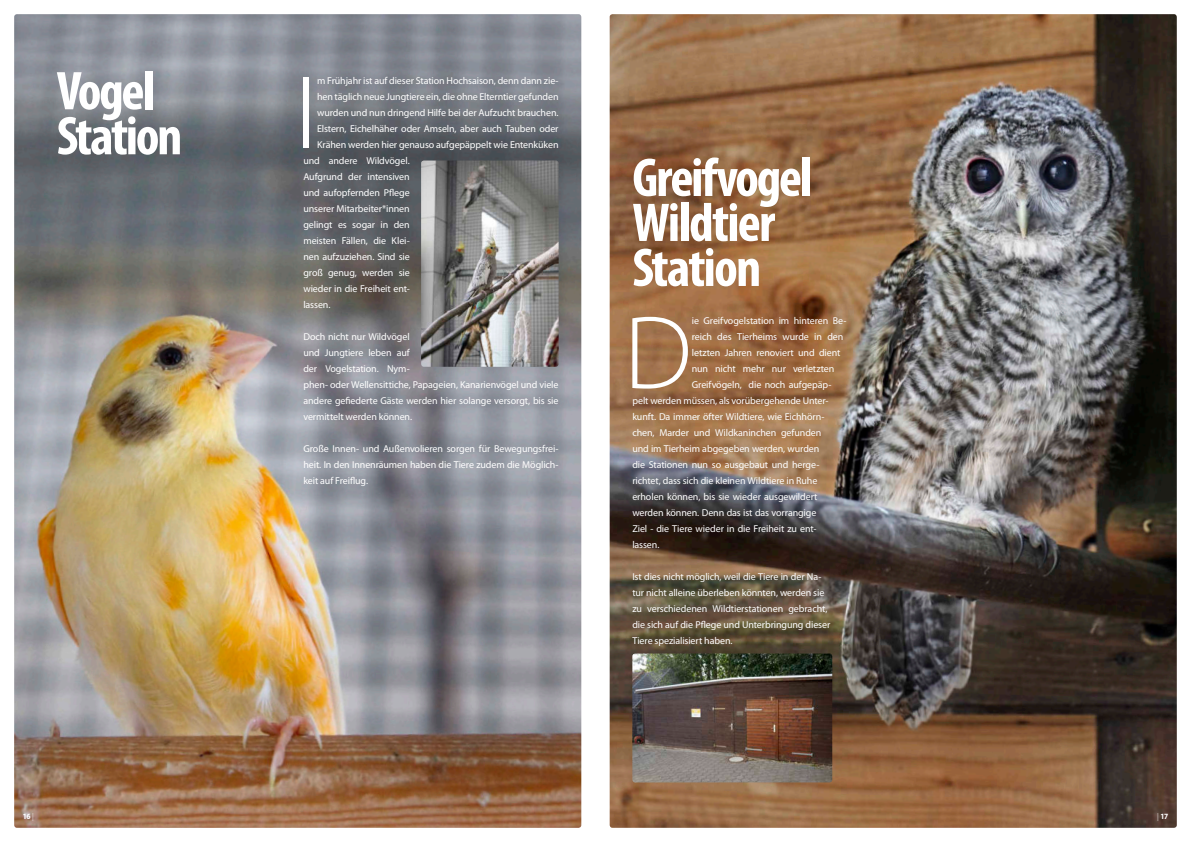
<style>
.page{position:relative;width:1191px;height:842px;background:#fff}
.page>*{position:absolute;margin:0;border:0;box-sizing:border-box;transform-origin:0 0}
.t1{font:300 105px "Myriad Pro";color:#fff}
.t2{font:700 condensed 55px/45px "Myriad Pro";letter-spacing:-.035em;color:#fff}
.t3{font:10px/16px "Myriad Pro";letter-spacing:-.01em;color:#fff}
.t4{font:700 semi-condensed 8px "Myriad Pro";color:#fff}
.s1{font-weight:300}
</style>
<div class="page">
<img style="left:609px;top:14px;width:567px;height:814px">
<img style="left:14px;top:14px;width:567px;height:814px">
<img style="left:421px;top:161px;width:137px;height:206px">
<img style="left:632px;top:653px;width:200px;height:129px">
<h2 class="t2" style="left:57px;top:69px;width:127px">Vogel<br>Station</h2>
<h1 class="t1" style="left:295px;top:72px;width:24px">I</h1>
<p class="t3" style="left:317px;top:73px;width:243px">m Frühjahr ist auf dieser Station Hochsaison, denn dann zie-</p>
<p class="t3" style="left:317px;top:89px;width:243px">hen täglich neue Jungtiere ein, die ohne Elterntier gefunden</p>
<p class="t3" style="left:317px;top:105px;width:243px">wurden und nun dringend Hilfe bei der Aufzucht brauchen.</p>
<p class="t3" style="left:317px;top:121px;width:243px">Elstern, Eichelhäher oder Amseln, aber auch Tauben oder</p>
<p class="t3" style="left:317px;top:137px;width:243px">Krähen werden hier genauso aufgepäppelt wie Entenküken</p>
<p class="t3" style="left:303px;top:153px;width:108px">und andere Wildvögel.</p>
<p class="t3" style="left:303px;top:169px;width:108px">Aufgrund der intensiven</p>
<p class="t3" style="left:303px;top:185px;width:108px">und aufopfernden Pflege</p>
<p class="t3" style="left:303px;top:201px;width:108px">unserer Mitarbeiter*innen</p>
<p class="t3" style="left:303px;top:217px;width:108px">gelingt es sogar in den</p>
<p class="t3" style="left:303px;top:233px;width:108px">meisten Fällen, die Klei-</p>
<p class="t3" style="left:303px;top:249px;width:108px">nen aufzuziehen. Sind sie</p>
<p class="t3" style="left:303px;top:265px;width:108px">groß genug, werden sie</p>
<p class="t3" style="left:303px;top:281px;width:108px">wieder in die Freiheit ent-</p>
<p class="t3" style="left:303px;top:297px;width:29px">lassen.</p>
<p class="t3" style="left:303px;top:329px;width:257px">Doch nicht nur Wildvögel<br>und Jungtiere leben auf<br>der Vogelstation. Nym-<br>phen- oder Wellensittiche, Papageien, Kanarienvögel und viele andere gefiederte Gäste werden hier solange versorgt, bis sie vermittelt werden können.</p>
<p class="t3" style="left:303px;top:441px;width:257px;text-align:justify">Große Innen- und Außenvolieren sorgen für Bewegungsfrei&shy;heit. In den Innenräumen haben die Tiere zudem die Möglich&shy;keit auf Freiflug.</p>
<h2 class="t2" style="left:632px;top:156px;width:181px">Greifvogel<br>Wildtier<br>Station</h2>
<h1 class="t1" style="left:624px;top:312px;width:69px">D</h1>
<p class="t3" style="left:692px;top:313px;width:156px">ie Greifvogelstation im hinteren Be-</p>
<p class="t3" style="left:692px;top:329px;width:153px">reich des Tierheims wurde in den</p>
<p class="t3" style="left:692px;top:345px;width:150px">letzten Jahren renoviert und dient</p>
<p class="t3" style="left:692px;top:361px;width:144px">nun nicht mehr nur verletzten</p>
<p class="t3" style="left:692px;top:377px;width:141px">Greifvögeln, die noch aufgepäp-</p>
<p class="t3" style="left:632px;top:393px;width:197px">pelt werden müssen, als vorübergehende Unter-</p>
<p class="t3" style="left:632px;top:409px;width:194px">kunft. Da immer öfter Wildtiere, wie Eichhörn-</p>
<p class="t3" style="left:632px;top:425px;width:190px">chen, Marder und Wildkaninchen gefunden</p>
<p class="t3" style="left:632px;top:441px;width:188px">und im Tierheim abgegeben werden, wurden</p>
<p class="t3" style="left:632px;top:457px;width:188px">die Stationen nun so ausgebaut und herge-</p>
<p class="t3" style="left:632px;top:473px;width:186px">richtet, dass sich die kleinen Wildtiere in Ruhe</p>
<p class="t3" style="left:632px;top:489px;width:187px">erholen können, bis sie wieder ausgewildert</p>
<p class="t3" style="left:632px;top:505px;width:185px">werden können. Denn das ist das vorrangige</p>
<p class="t3" style="left:632px;top:521px;width:185px">Ziel - die Tiere wieder in die Freiheit zu ent-</p>
<p class="t3" style="left:632px;top:537px;width:29px">lassen.</p>
<p class="t3" style="left:632px;top:569px;width:199px">Ist dies nicht möglich, weil die Tiere in der Na&shy;tur nicht alleine überleben könnten, werden sie zu verschiedenen Wildtierstationen gebracht, die sich auf die Pflege und Unterbringung dieser Tiere spezialisiert haben.</p>
<p class="t4" style="left:23px;top:812px;width:13px">16 <span class="s1">|</span></p>
<p class="t4" style="left:1157px;top:812px;width:13px"><span class="s1">|</span> 17</p>
</div>
